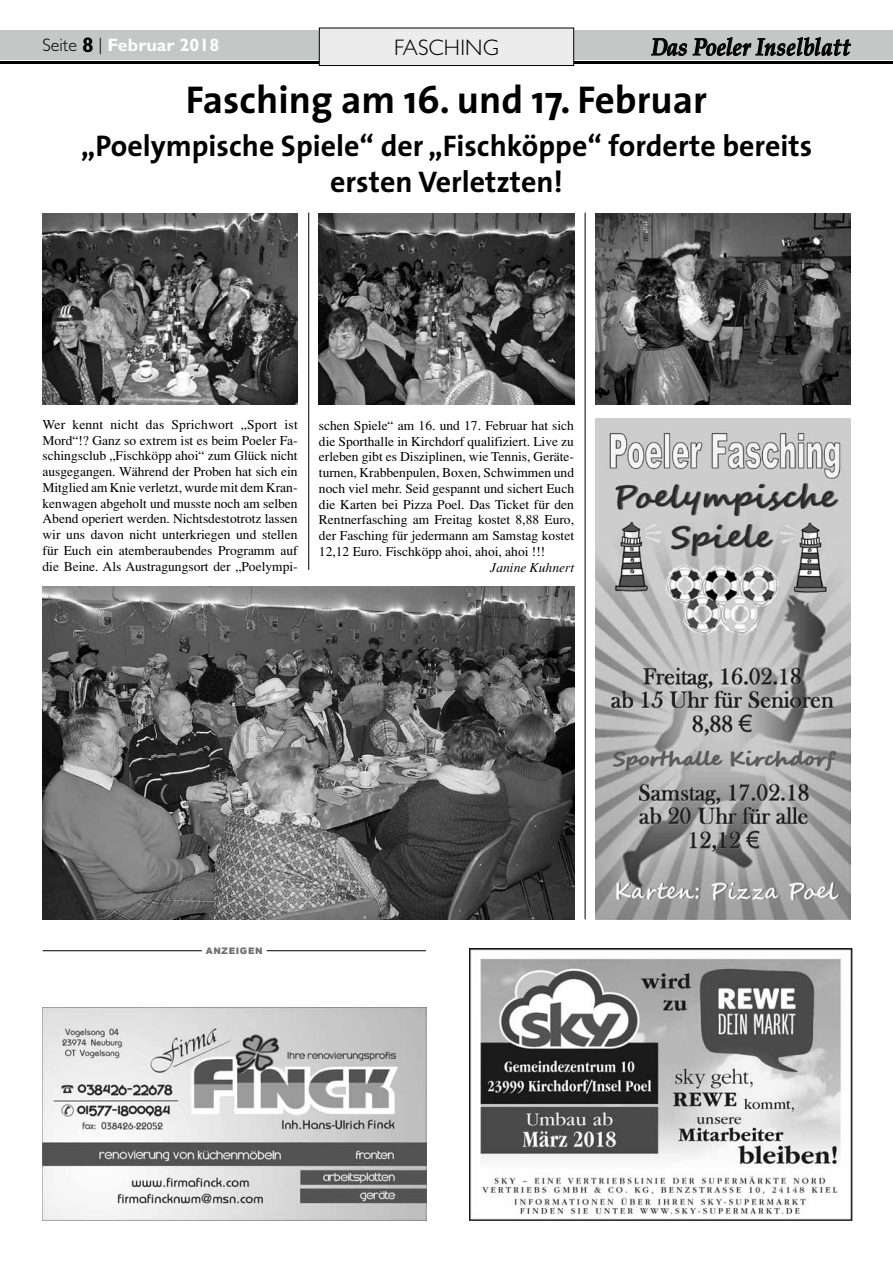
<style>
.page{position:relative;width:893px;height:1263px;background:#fff}
.page>*{position:absolute;margin:0;border:0;box-sizing:border-box;transform-origin:0 0}
.t1{font:700 39px "The Sans";color:#000}
.t2{font:700 30px/36px "The Sans";color:#000;text-align:center}
.t3{font:italic 700 24.15px "Palatino";letter-spacing:.005em;color:#000;scale:.87 1}
.t4{font:300 22.5px "Gill Sans";letter-spacing:.01em;color:#000}
.t5{font:700 18px "Gill Sans";color:#fff}
.t6{font:13.5px/15.8px "Times";color:#000;text-align:justify}
.t7{font:italic 13.5px "Times";color:#000}
.t8{font:900 9px "Arial";letter-spacing:.07em;color:#6f6f6e}
.s1{font-weight:300;color:#000}
.s2{font-size:21px;color:#000}
</style>
<div class="page">
<div style="left:0;top:30px;width:893px;height:30px;background:#c5c6c6"></div>
<svg style="left:651px;top:38px;width:36px;height:18px"></svg>
<svg style="left:693px;top:37px;width:158px;height:20px"></svg>
<hr style="left:0;top:61px;width:893px;height:3px;background:#000">
<div style="left:319px;top:28px;width:255px;height:38px;background:#ececed"></div>
<div style="left:319px;top:28px;width:255px;height:38px;border:1px solid #000"></div>
<hr style="left:43px;top:950px;width:383px;height:1px;background:#000">
<div style="left:202px;top:947px;width:65px;height:6px;background:#fff"></div>
<img style="left:43px;top:1007px;width:383px;height:213px">
<img style="left:470px;top:948px;width:383px;height:272px">
<hr style="left:308px;top:213px;width:1px;height:357px;background:#000">
<hr style="left:585px;top:213px;width:1px;height:706px;background:#000">
<img style="left:43px;top:587px;width:531px;height:333px">
<img style="left:319px;top:213px;width:255px;height:192px">
<img style="left:43px;top:213px;width:255px;height:192px">
<img style="left:595px;top:213px;width:255px;height:192px">
<img style="left:595px;top:419px;width:255px;height:501px">
<h3 class="t5" style="left:43px;top:34px;width:178px"><span class="s1">SEITE</span> <span class="s2">8</span> <span class="s1">|</span> Februar 2018</h3>
<h3 class="t3" style="left:651px;top:28px;width:230px">Das Poeler Inselblatt</h3>
<h3 class="t4" style="left:394px;top:35px;width:106px">FASCHING</h3>
<h1 class="t1" style="left:186px;top:67px;width:523px">Fasching am 16. und 17. Februar</h1>
<h2 class="t2" style="left:81px;top:127px;width:733px">„Poelympische Spiele“ der „Fischköppe“ forderte bereits ersten Verletzten!</h2>
<p class="t6" style="left:43px;top:416px;width:257px">Wer kennt nicht das Sprichwort „Sport ist Mord“!? Ganz so extrem ist es beim Poeler Fa&shy;schingsclub „Fischköpp ahoi“ zum Glück nicht ausgegangen. Während der Proben hat sich ein Mitglied am Knie verletzt, wurde mit dem Kran&shy;kenwagen abgeholt und musste noch am selben Abend operiert werden. Nichtsdestotrotz lassen wir uns davon nicht unterkriegen und stellen für Euch ein atemberaubendes Programm auf die Beine. Als Austragungsort der „Poelympi-</p>
<p class="t6" style="left:319px;top:417px;width:257px">schen Spiele“ am 16. und 17. Februar hat sich die Sporthalle in Kirchdorf qualifiziert. Live zu erleben gibt es Disziplinen, wie Tennis, Geräte&shy;turnen, Krabbenpulen, Boxen, Schwimmen und noch viel mehr. Seid gespannt und sichert Euch die Karten bei Pizza Poel. Das Ticket für den Rentnerfasching am Freitag kostet 8,88 Euro, der Fasching für jedermann am Samstag kostet 12,12 Euro. Fischköpp ahoi, ahoi, ahoi !!!</p>
<p class="t7" style="left:490px;top:559px;width:85px">Janine Kuhnert</p>
<p class="t8" style="left:206px;top:944px;width:58px">ANZEIGEN</p>
</div>
